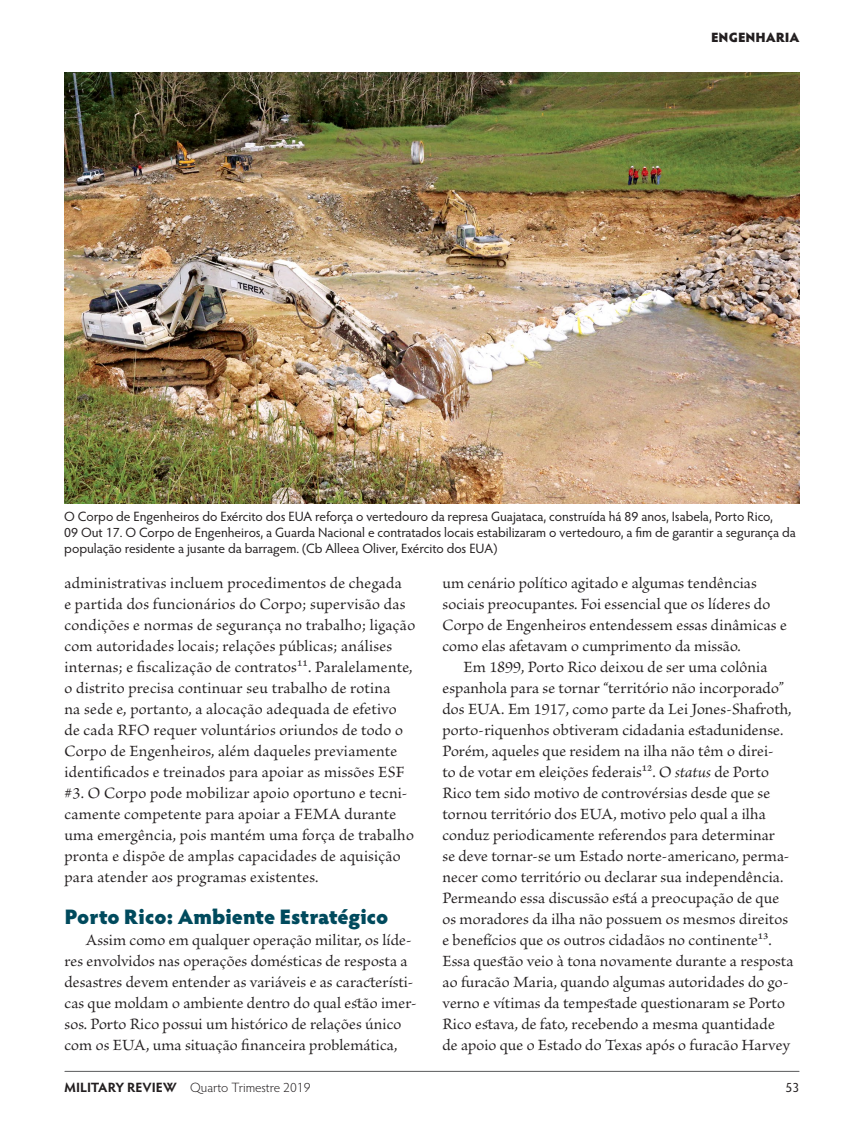
<style>
.page{position:relative;width:864px;height:1134px;background:#fff}
.page>*{position:absolute;margin:0;border:0;box-sizing:border-box;transform-origin:0 0}
.t1{font:900 21px "Hypatia Sans Pro";letter-spacing:-.005em;color:#004a5d}
.t2{font:16.5px/21px "Brioso Pro";letter-spacing:.01em;color:#231f20}
.t3{font:13.5px/16.5px "Hypatia Sans Pro";letter-spacing:-.005em;color:#231f20}
.t4{font:300 13.5px "Hypatia Sans Pro";color:#231f20}
.t5{font:900 13.5px "Hypatia Sans Pro";letter-spacing:-.005em;color:#231f20}
.s1{font-style:italic}
.s2{font-weight:700}
</style>
<div class="page">
<hr style="left:65px;top:1071px;width:734px;height:1px;background:#58595b">
<img style="left:64px;top:72px;width:736px;height:432px">
<p class="t5" style="left:711px;top:27px;width:90px">ENGENHARIA</p>
<p class="t3" style="left:64px;top:507px;width:733px">O Corpo de Engenheiros do Exército dos EUA reforça o vertedouro da represa Guajataca, construída há 89 anos, Isabela, Porto Rico,<br>09 Out 17. O Corpo de Engenheiros, a Guarda Nacional e contratados locais estabilizaram o vertedouro, a fim de garantir a segurança da população residente a jusante da barragem. (Cb Alleea Oliver, Exército dos EUA)</p>
<p class="t2" style="left:64px;top:573px;width:352px">administrativas incluem procedimentos de chegada<br>e partida dos funcionários do Corpo; supervisão das condições e normas de segurança no trabalho; ligação com autoridades locais; relações públicas; análises internas; e fiscalização de contratos11. Paralelamente, o distrito precisa continuar seu trabalho de rotina<br>na sede e, portanto, a alocação adequada de efetivo de cada RFO requer voluntários oriundos de todo o Corpo de Engenheiros, além daqueles previamente identificados e treinados para apoiar as missões ESF #3. O Corpo pode mobilizar apoio oportuno e tecni&shy;camente competente para apoiar a FEMA durante uma emergência, pois mantém uma força de trabalho pronta e dispõe de amplas capacidades de aquisição para atender aos programas existentes.</p>
<p class="t1" style="left:64px;top:901px;width:325px">Porto Rico: Ambiente Estratégico</p>
<p class="t2" style="left:65px;top:930px;width:354px;text-indent:21px">Assim como em qualquer operação militar, os líde&shy;res envolvidos nas operações domésticas de resposta a desastres devem entender as variáveis e as característi&shy;cas que moldam o ambiente dentro do qual estão imer&shy;sos. Porto Rico possui um histórico de relações único com os EUA, uma situação financeira problemática,</p>
<p class="t2" style="left:443px;top:573px;width:346px">um cenário político agitado e algumas tendências sociais preocupantes. Foi essencial que os líderes do Corpo de Engenheiros entendessem essas dinâmicas e como elas afetavam o cumprimento da missão.</p>
<p class="t2" style="left:443px;top:657px;width:353px;text-indent:21px">Em 1899, Porto Rico deixou de ser uma colônia espanhola para se tornar “território não incorporado” dos EUA. Em 1917, como parte da Lei Jones-Shafroth, porto-riquenhos obtiveram cidadania estadunidense.<br>Porém, aqueles que residem na ilha não têm o direi-<br>to de votar em eleições federais12. O <span class="s1">status</span> de Porto Rico tem sido motivo de controvérsias desde que se tornou território dos EUA, motivo pelo qual a ilha conduz periodicamente referendos para determinar<br>se deve tornar-se um Estado norte-americano, perma&shy;necer como território ou declarar sua independência.<br>Permeando essa discussão está a preocupação de que os moradores da ilha não possuem os mesmos direitos e benefícios que os outros cidadãos no continente13.<br>Essa questão veio à tona novamente durante a resposta ao furacão Maria, quando algumas autoridades do go&shy;verno e vítimas da tempestade questionaram se Porto Rico estava, de fato, recebendo a mesma quantidade de apoio que o Estado do Texas após o furacão Harvey</p>
<p class="t4" style="left:64px;top:1079px;width:248px"><span class="s2">MILITARY REVIEW</span> Quarto Trimestre 2019</p>
<p class="t3" style="left:786px;top:1079px;width:15px">53</p>
</div>
